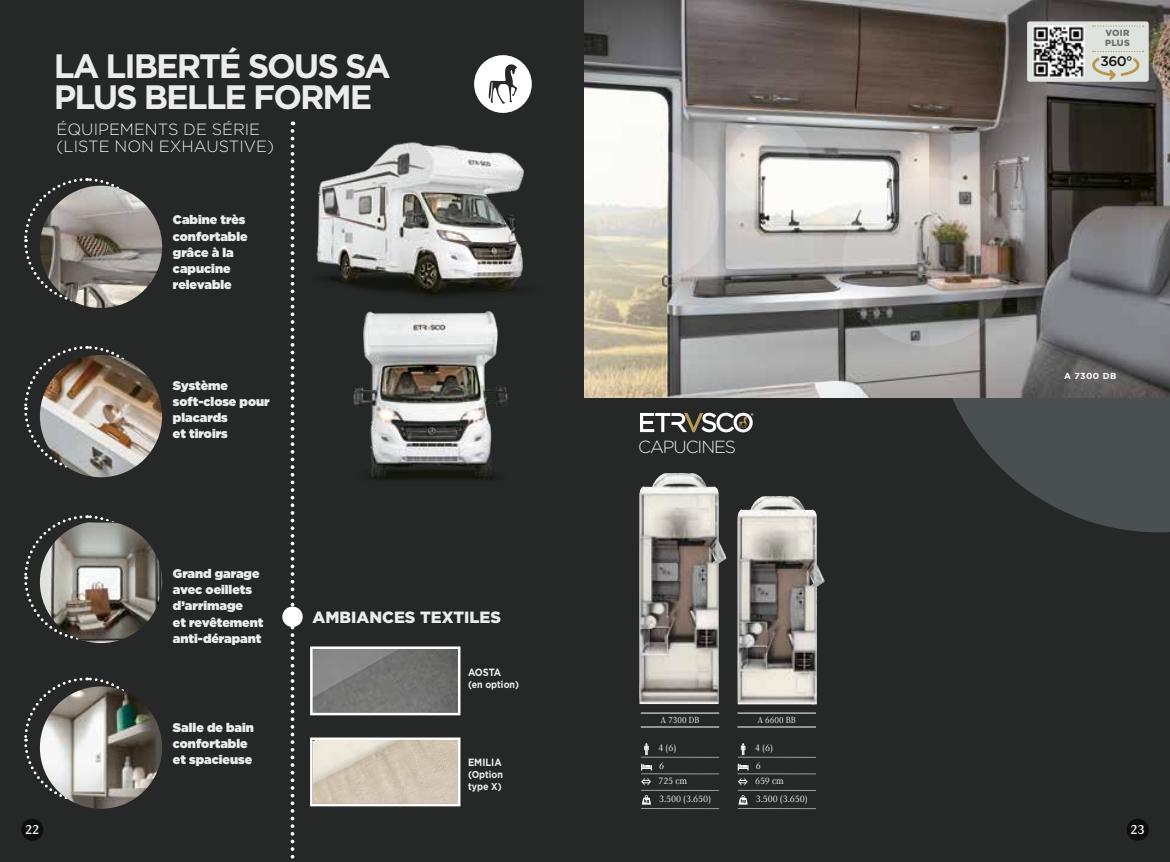
<style>
.page{position:relative;width:1170px;height:862px;background:#fff}
.page>*{position:absolute;margin:0;border:0;box-sizing:border-box;transform-origin:0 0}
.t1{font:700 33.75px/31.2px "Gotham";letter-spacing:-.06em;color:#ececec}
.t2{font:300 17.5px "Gotham";letter-spacing:-.06em;color:#ececec}
.t3{font:300 16.25px/17.8px "Gotham";color:#ececec}
.t4{font:900 16.25px "Gotham";color:#ececec}
.t5{font:500 13.75px "Gotham";color:#12120d}
.t6{font:13.75px "Corporate A Demi";color:#fff}
.t7{font:900 12.5px/16.2px "Gotham";color:#ececec}
.t8{font:700 10.5px "Gotham";color:#ececec;scale:.89 1}
.t9{font:700 10px/11.9px "Gotham";color:#ececec;scale:.89 1}
.t10{font:9.12px/17.9px "Corporate ABQ";letter-spacing:-.01em;color:#ececec}
.t11{font:900 8.88px/10.1px "Gotham";letter-spacing:.03em;color:#6f7070}
.t12{font:8.75px "Corporate ABQ";color:#ececec;scale:.95 1}
.t13{font:700 8.75px "Gotham";letter-spacing:.05em;color:#fff}
.s1{font-family:"Math Technical P02";font-size:15.62px;color:#fff}
</style>
<div class="page">
<div style="left:585px;top:0;width:584px;height:861px;background:#252827"></div>
<svg style="left:932px;top:397px;width:237px;height:135px;fill:#4a5052"></svg>
<div style="left:0;top:0;width:585px;height:861px;background:#252827"></div>
<svg style="left:474px;top:55px;width:57px;height:58px"></svg>
<svg style="left:24px;top:178px;width:125px;height:126px"></svg>
<img style="left:40px;top:185px;width:122px;height:123px;border-radius:61px">
<svg style="left:24px;top:346px;width:127px;height:126px"></svg>
<img style="left:40px;top:355px;width:122px;height:122px;border-radius:61px">
<svg style="left:24px;top:677px;width:127px;height:126px"></svg>
<img style="left:40px;top:686px;width:122px;height:122px;border-radius:61px">
<svg style="left:24px;top:515px;width:127px;height:126px"></svg>
<img style="left:40px;top:520px;width:122px;height:122px;border-radius:61px">
<svg style="left:290px;top:131px;width:4px;height:731px"></svg>
<img style="left:316px;top:142px;width:208px;height:154px">
<img style="left:353px;top:310px;width:155px;height:170px">
<svg style="left:640px;top:412px;width:113px;height:20px"></svg>
<img style="left:585px;top:0;width:584px;height:397px">
<img style="left:737px;top:496px;width:87px;height:208px">
<hr style="left:737px;top:712px;width:78px;height:1px;background:#fff">
<hr style="left:737px;top:726px;width:78px;height:1px;background:#fff">
<svg style="left:740px;top:743px;width:5px;height:11px"></svg>
<hr style="left:737px;top:756px;width:78px;height:1px;background:#9d9e9e">
<svg style="left:737px;top:763px;width:11px;height:7px"></svg>
<hr style="left:737px;top:773px;width:78px;height:1px;background:#9d9e9e">
<svg style="left:738px;top:795px;width:9px;height:9px"></svg>
<hr style="left:737px;top:807px;width:78px;height:1px;background:#9d9e9e">
<hr style="left:737px;top:789px;width:78px;height:1px;background:#9d9e9e">
<img style="left:639px;top:472px;width:87px;height:231px">
<hr style="left:640px;top:712px;width:79px;height:1px;background:#fff">
<hr style="left:640px;top:726px;width:79px;height:1px;background:#fff">
<svg style="left:644px;top:743px;width:4px;height:11px"></svg>
<hr style="left:641px;top:756px;width:78px;height:1px;background:#9d9e9e">
<svg style="left:641px;top:763px;width:10px;height:7px"></svg>
<hr style="left:641px;top:773px;width:78px;height:1px;background:#9d9e9e">
<svg style="left:642px;top:795px;width:9px;height:9px"></svg>
<hr style="left:641px;top:807px;width:78px;height:1px;background:#9d9e9e">
<hr style="left:641px;top:789px;width:78px;height:1px;background:#9d9e9e">
<svg style="left:310px;top:646px;width:151px;height:70px;background:#828381"></svg>
<div style="left:282px;top:606px;width:21px;height:20px;background:#fff;border-radius:50%"></div>
<svg style="left:310px;top:737px;width:151px;height:70px;background:#d4cbbc"></svg>
<svg style="left:728px;top:121px;width:81px;height:81px;background:#d4d3d0"></svg>
<svg style="left:842px;top:176px;width:169px;height:170px;background:#9c9793"></svg>
<svg style="left:594px;top:150px;width:125px;height:128px;background:#d8d6d1"></svg>
<div style="left:1026px;top:21px;width:122px;height:61px;background:#dfe3e0;border-radius:3px"></div>
<svg style="left:1092px;top:51px;width:51px;height:29px"></svg>
<svg style="left:1092px;top:25px;width:51px;height:2px"></svg>
<img style="left:1032px;top:25px;width:52px;height:52px">
<div style="left:21px;top:818px;width:22px;height:22px;background:#0c0d0d;border-radius:50%"></div>
<div style="left:1126px;top:818px;width:22px;height:22px;background:#0c0d0d;border-radius:50%"></div>
<h1 class="t1" style="left:54px;top:50px;width:338px">LA LIBERTÉ SOUS SA<br>PLUS BELLE FORME</h1>
<h3 class="t3" style="left:57px;top:119px;width:219px">ÉQUIPEMENTS DE SÉRIE (LISTE NON EXHAUSTIVE)</h3>
<p class="t7" style="left:173px;top:211px;width:76px">Cabine très confortable grâce à la capucine relevable</p>
<p class="t7" style="left:173px;top:376px;width:98px">Système soft-close pour placards<br>et tiroirs</p>
<p class="t7" style="left:173px;top:564px;width:92px">Grand garage avec oeillets d’arrimage<br>et revêtement anti-dérapant</p>
<p class="t7" style="left:173px;top:718px;width:82px">Salle de bain confortable et spacieuse</p>
<h3 class="t4" style="left:312px;top:605px;width:190px">AMBIANCES TEXTILES</h3>
<p class="t8" style="left:468px;top:664px;width:39px">AOSTA</p>
<p class="t9" style="left:468px;top:677px;width:59px">(en option)</p>
<p class="t8" style="left:468px;top:755px;width:39px">EMILIA</p>
<p class="t9" style="left:468px;top:768px;width:41px">(Option type X)</p>
<h2 class="t2" style="left:638px;top:435px;width:99px">CAPUCINES</h2>
<p class="t12" style="left:660px;top:714px;width:42px">A 7300 DB</p>
<p class="t10" style="left:658px;top:738px;width:20px">4 (6)<br>6</p>
<p class="t10" style="left:659px;top:789px;width:54px">3.500 (3.650)</p>
<p class="t10" style="left:638px;top:771px;width:50px"><span class="s1">N</span> 725 cm</p>
<p class="t12" style="left:757px;top:714px;width:42px">A 6600 BB</p>
<p class="t10" style="left:755px;top:738px;width:20px">4 (6)<br>6</p>
<p class="t10" style="left:755px;top:789px;width:54px">3.500 (3.650)</p>
<p class="t10" style="left:735px;top:771px;width:50px"><span class="s1">N</span> 659 cm</p>
<p class="t11" style="left:1104px;top:28px;width:26px">VOIR<br>PLUS</p>
<p class="t5" style="left:1100px;top:52px;width:33px">360°</p>
<p class="t13" style="left:1063px;top:369px;width:54px">A 7300 DB</p>
<p class="t6" style="left:25px;top:821px;width:16px">22</p>
<p class="t6" style="left:1130px;top:821px;width:16px">23</p>
</div>
